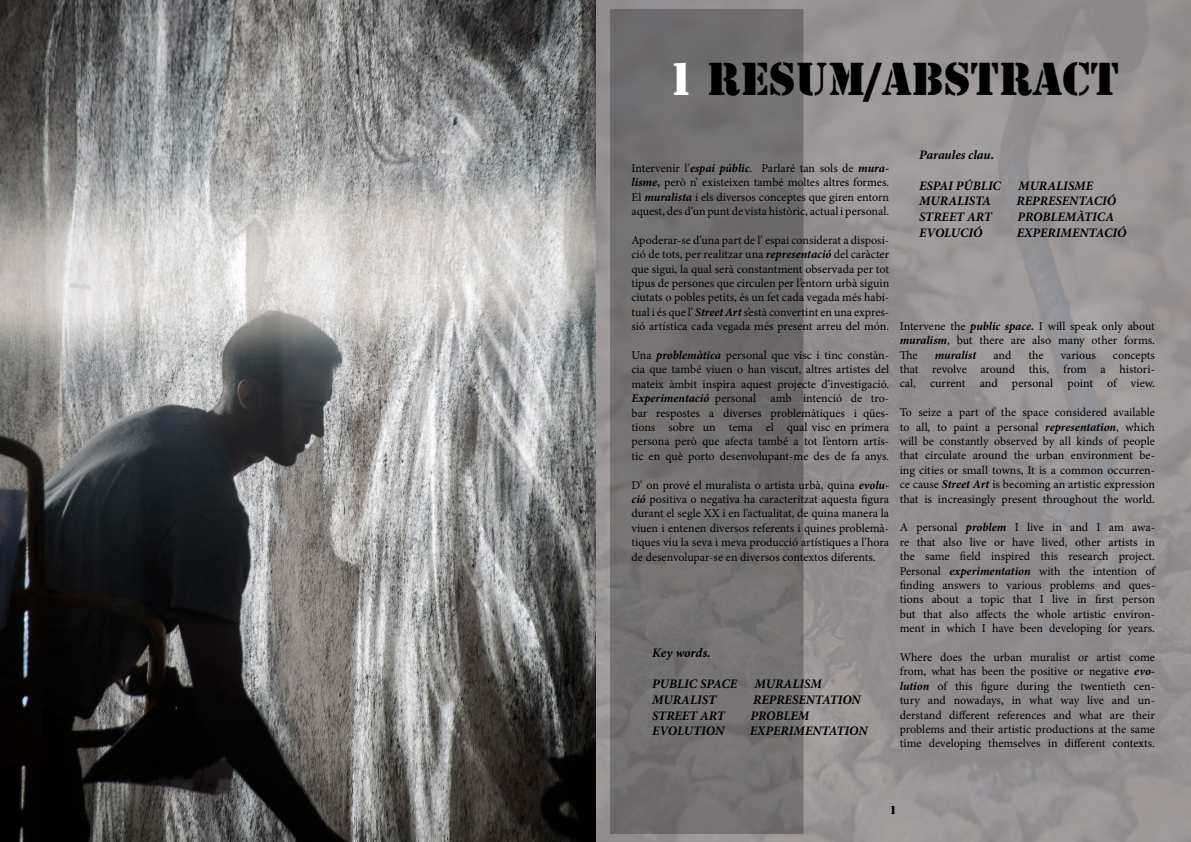
<style>
.page{position:relative;width:1191px;height:842px;background:#fff}
.page>*{position:absolute;margin:0;border:0;box-sizing:border-box;transform-origin:0 0}
.t1{font:48px "Stencil";color:#000}
.t2{font:italic 700 13px "Minion Pro";color:#000}
.t3{font:12px/14.4px "Minion Pro";color:#000;text-align:justify}
.t4{font:italic 700 12px "Minion Pro";letter-spacing:-.005em;color:#000}
.t5{font:12px "Stencil";color:#000}
.s1{color:#fff}
.s2{font-weight:700;font-style:italic}
.s3{font-weight:700;font-stretch:condensed}
</style>
<div class="page">
<img style="left:0;top:0;width:1191px;height:842px">
<h1 class="t1" style="left:667px;top:52px;width:72px"><span class="s1">1</span>RESUM</h1>
<h1 class="t1" style="left:866px;top:52px;width:254px">/ABSTRACT</h1>
<p class="t3" style="left:631px;top:161px;width:259px">Intervenir l’<span class="s2">espai públic</span>. Parlaré tan sols de <span class="s2">mura&shy;lisme</span><span class="s3">,</span> però n’ existeixen també moltes altres formes.<br>El <span class="s2">muralista</span> i els diversos conceptes que giren entorn aquest, des d’un punt de vista històric, actual i personal.</p>
<p class="t3" style="left:631px;top:233px;width:259px">Apoderar-se d’una part de l’ espai considerat a disposi&shy;ció de tots, per realitzar una <span class="s2">representació</span> del caràcter que sigui, la qual serà constantment observada per tot tipus de persones que circulen per l’entorn urbà siguin ciutats o pobles petits, és un fet cada vegada més habi&shy;tual i és que l’ <span class="s2">Street Art</span> s’està convertint en una expres&shy;sió artística cada vegada més present arreu del món.</p>
<p class="t3" style="left:631px;top:348px;width:259px">Una <span class="s2">problemàtica</span> personal que visc i tinc constàn&shy;cia que també viuen o han viscut, altres artistes del mateix àmbit inspira aquest projecte d’investigació.<br><span class="s2">Experimentació</span> personal amb intenció de tro&shy;bar respostes a diverses problemàtiques i qües&shy;tions sobre un tema el qual visc en primera persona però que afecta també a tot l’entorn artís&shy;tic en què porto desenvolupant-me des de fa anys.</p>
<p class="t3" style="left:631px;top:478px;width:259px">D’ on prové el muralista o artista urbà, quina <span class="s2">evolu&shy;ció</span> positiva o negativa ha caracteritzat aquesta figura durant el segle XX i en l’actualitat, de quina manera la viuen i entenen diversos referents i quines problemà&shy;tiques viu la seva i meva producció artístiques a l’hora de desenvolupar-se en diversos contextos diferents.</p>
<p class="t2" style="left:652px;top:644px;width:60px">Key words.</p>
<p class="t2" style="left:652px;top:675px;width:87px">PUBLIC SPACE</p>
<p class="t2" style="left:754px;top:675px;width:69px">MURALISM</p>
<p class="t2" style="left:652px;top:691px;width:65px">MURALIST</p>
<p class="t2" style="left:753px;top:691px;width:109px">REPRESENTATION</p>
<p class="t2" style="left:652px;top:706px;width:74px">STREET ART</p>
<p class="t2" style="left:750px;top:706px;width:60px">PROBLEM</p>
<p class="t2" style="left:652px;top:722px;width:74px">EVOLUTION</p>
<p class="t2" style="left:750px;top:722px;width:119px">EXPERIMENTATION</p>
<p class="t2" style="left:919px;top:145px;width:76px">Paraules clau.</p>
<p class="t2" style="left:919px;top:176px;width:83px">ESPAI PÚBLIC</p>
<p class="t2" style="left:1018px;top:176px;width:76px">MURALISME</p>
<p class="t2" style="left:919px;top:192px;width:73px">MURALISTA</p>
<p class="t2" style="left:1016px;top:192px;width:101px">REPRESENTACIÓ</p>
<p class="t2" style="left:919px;top:208px;width:74px">STREET ART</p>
<p class="t2" style="left:1017px;top:208px;width:98px">PROBLEMÀTICA</p>
<p class="t2" style="left:919px;top:223px;width:65px">EVOLUCIÓ</p>
<p class="t2" style="left:1016px;top:223px;width:111px">EXPERIMENTACIÓ</p>
<p class="t3" style="left:899px;top:319px;width:257px">Intervene the <span class="s2">public space.</span> I will speak only about <span class="s2">muralism</span>, but there are also many other forms.<br>The</p>
<p class="t4" style="left:934px;top:346px;width:43px">muralist</p>
<p class="t3" style="left:993px;top:348px;width:20px">and</p>
<p class="t3" style="left:1028px;top:348px;width:17px">the</p>
<p class="t3" style="left:1060px;top:348px;width:37px">various</p>
<p class="t3" style="left:899px;top:348px;width:257px;text-indent:213px">concepts that revolve around this, from a histori&shy;cal, current and personal point of view.</p>
<p class="t3" style="left:899px;top:405px;width:257px">To seize a part of the space considered available to all, to paint a personal <span class="s2">representation</span>, which will be constantly observed by all kinds of people that circulate around the urban environment be&shy;ing cities or small towns, It is a common occurren&shy;ce cause <span class="s2">Street Art</span> is becoming an artistic expression that is increasingly present throughout the world.</p>
<p class="t3" style="left:899px;top:520px;width:257px">A personal <span class="s2">problem</span> I live in and I am awa&shy;re that also live or have lived, other artists in the same field inspired this research project.<br>Personal <span class="s2">experimentation</span> with the intention of finding answers to various problems and ques&shy;tions about a topic that I live in first person but that also affects the whole artistic environ&shy;ment in which I have been developing for years.</p>
<p class="t3" style="left:899px;top:650px;width:257px">Where does the urban muralist or artist come from, what has been the positive or negative <span class="s2">evo&shy;lution</span> of this figure during the twentieth cen&shy;tury and nowadays, in what way live and un&shy;derstand different references and what are their problems and their artistic productions at the same time developing themselves in different contexts.</p>
<p class="t5" style="left:889px;top:803px;width:8px">1</p>
</div>
